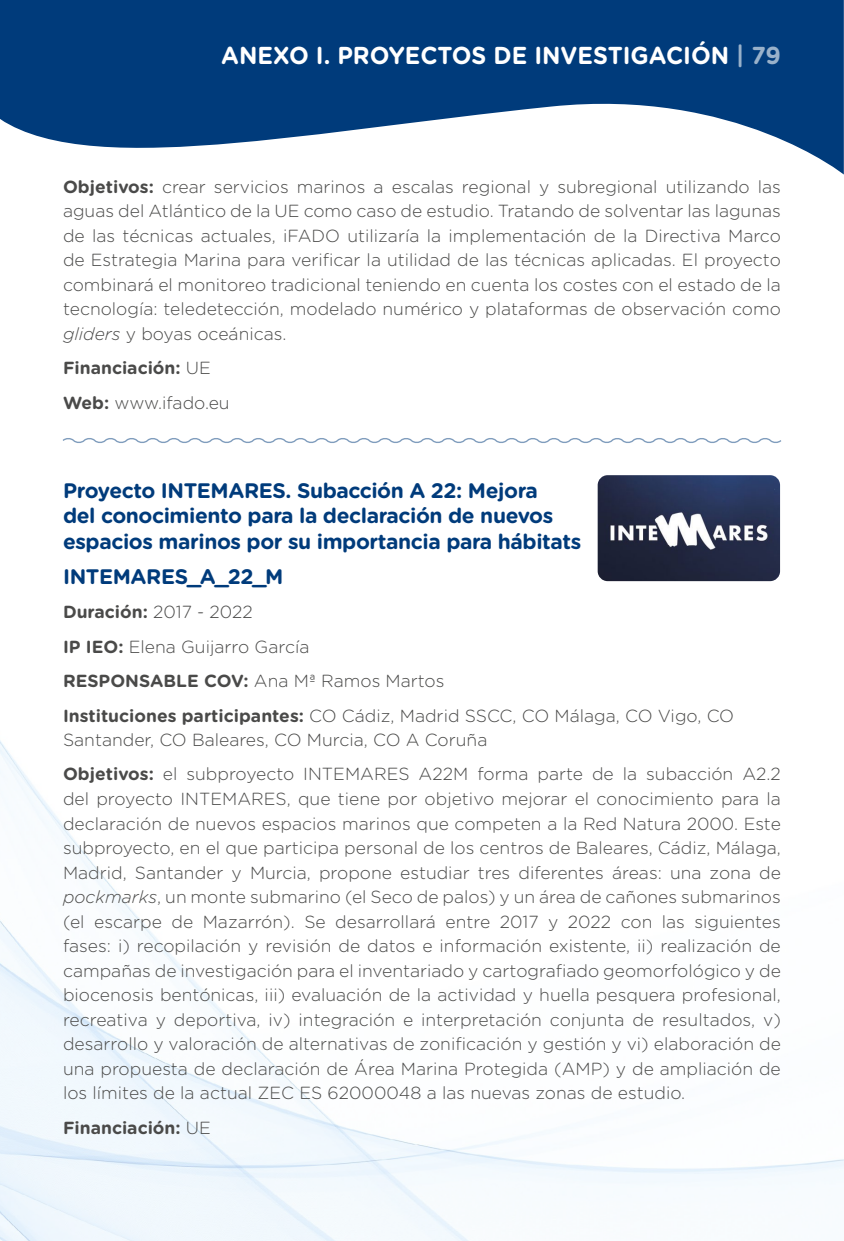
<style>
.page{position:relative;width:844px;height:1241px;background:#fff}
.page>*{position:absolute;margin:0;border:0;box-sizing:border-box;transform-origin:0 0}
.t1{font:700 24.5px "Gotham Rounded";color:#fff;scale:.95 1}
.t2{font:700 21px/25.2px "Gotham Rounded";letter-spacing:-.02em;color:#003b7b}
.t3{font:300 17.5px/24.5px "Gotham Rounded";color:#4a4a49;text-align:justify}
.t4{font:700 17.5px/34.5px "Gotham Rounded";color:#4a4a49}
.s1{color:#99b1ca}
.s2{font-weight:700}
.s3{font-style:italic}
.s4{font-weight:300}
</style>
<div class="page">
<img style="left:0;top:481px;width:843px;height:759px">
<svg style="left:0;top:0;width:843px;height:174px;fill:#003b7b"></svg>
<svg style="left:62px;top:438px;width:720px;height:5px"></svg>
<img style="left:597px;top:475px;width:182px;height:106px">
<h1 class="t1" style="left:221px;top:38px;width:590px">ANEXO I. PROYECTOS DE INVESTIGACIÓN <span class="s1">| 79</span></h1>
<p class="t3" style="left:63px;top:173px;width:719px"><span class="s2">Objetivos:</span> crear servicios marinos a escalas regional y subregional utilizando las aguas del Atlántico de la UE como caso de estudio. Tratando de solventar las lagunas de las técnicas actuales, iFADO utilizaría la implementación de la Directiva Marco de Estrategia Marina para verificar la utilidad de las técnicas aplicadas. El proyecto combinará el monitoreo tradicional teniendo en cuenta los costes con el estado de la tecnología: teledetección, modelado numérico y plataformas de observación como <span class="s3">gliders</span> y boyas oceánicas.</p>
<p class="t4" style="left:63px;top:350px;width:168px">Financiación: <span class="s4">UE<br></span>Web: <span class="s4">www.ifado.eu</span></p>
<p class="t2" style="left:63px;top:477px;width:519px">Proyecto INTEMARES. Subacción A 22: Mejora<br>del conocimiento para la declaración de nuevos espacios marinos por su importancia para hábitats</p>
<p class="t2" style="left:63px;top:562px;width:222px">INTEMARES_A_22_M</p>
<p class="t3" style="left:63px;top:594px;width:672px;line-height:34.5px;text-align:left"><span class="s2">Duración:</span> 2017 - 2022<br><span class="s2">IP IEO:</span> Elena Guijarro García<br><span class="s2">RESPONSABLE COV:</span> Ana Mª Ramos Martos<br><span class="s2">Instituciones participantes:</span> CO Cádiz, Madrid SSCC, CO Málaga, CO Vigo, CO</p>
<p class="t3" style="left:63px;top:721px;width:719px;line-height:34.5px">Santander, CO Baleares, CO Murcia, CO A Coruña<br><span class="s2">Objetivos:</span> el subproyecto INTEMARES A22M forma parte de la subacción A2.2</p>
<p class="t3" style="left:63px;top:785px;width:719px">del proyecto INTEMARES, que tiene por objetivo mejorar el conocimiento para la declaración de nuevos espacios marinos que competen a la Red Natura 2000. Este subproyecto, en el que participa personal de los centros de Baleares, Cádiz, Málaga, Madrid, Santander y Murcia, propone estudiar tres diferentes áreas: una zona de <span class="s3">pockmarks</span>, un monte submarino (el Seco de palos) y un área de cañones submarinos (el escarpe de Mazarrón). Se desarrollará entre 2017 y 2022 con las siguientes fases: i) recopilación y revisión de datos e información existente, ii) realización de campañas de investigación para el inventariado y cartografiado geomorfológico y de biocenosis bentónicas, iii) evaluación de la actividad y huella pesquera profesional, recreativa y deportiva, iv) integración e interpretación conjunta de resultados, v) desarrollo y valoración de alternativas de zonificación y gestión y vi) elaboración de una propuesta de declaración de Área Marina Protegida (AMP) y de ampliación de los límites de la actual ZEC ES 62000048 a las nuevas zonas de estudio.</p>
<p class="t4" style="left:63px;top:1109px;width:149px">Financiación: <span class="s4">UE</span></p>
</div>
